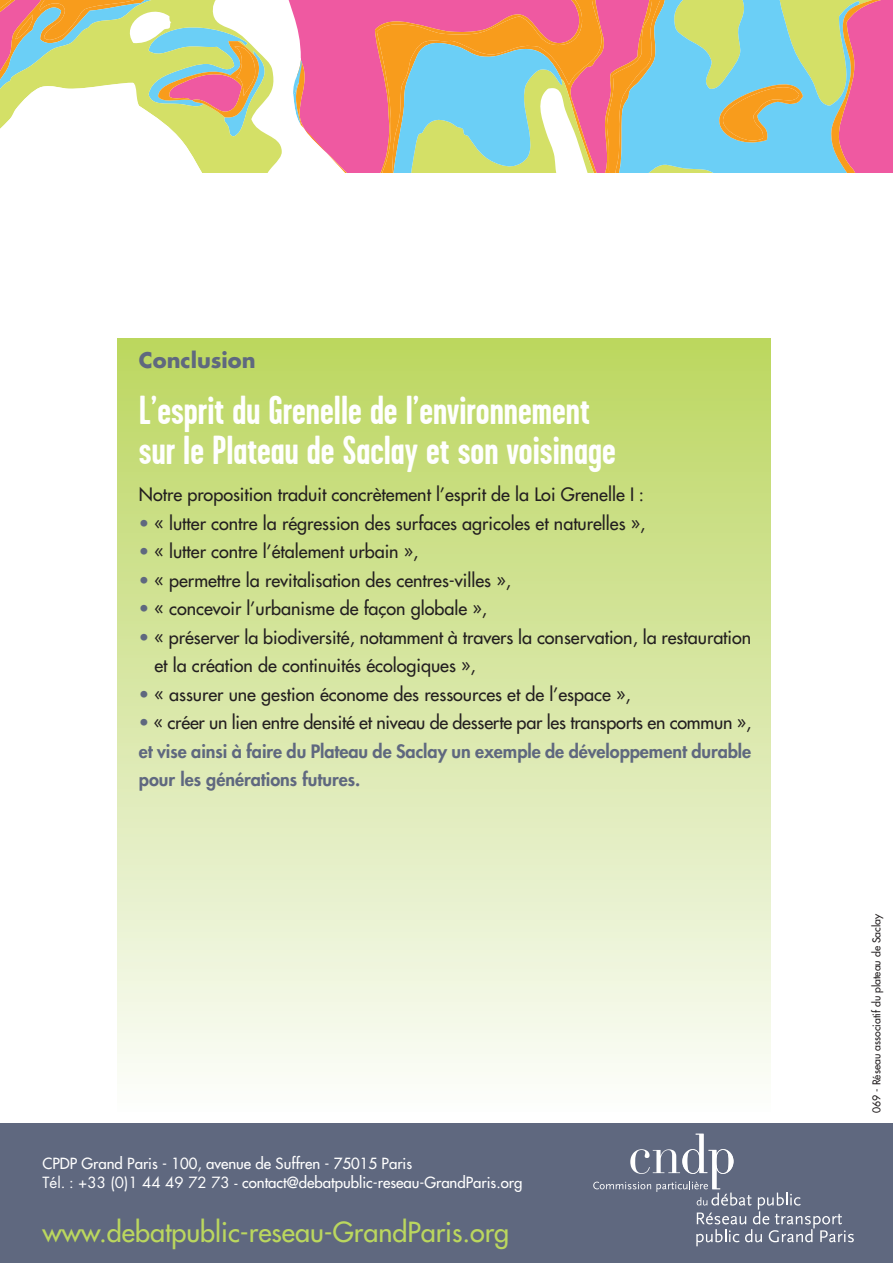
<style>
.page{position:relative;width:893px;height:1263px;background:#fff}
.page>*{position:absolute;margin:0;border:0;box-sizing:border-box;transform-origin:0 0}
.t1{font:700 40.5px/40.5px "Garage Gothic";color:#fff}
.t2{font:27px "Futura";color:#bbd75e}
.t3{font:700 21px "Futura";color:#5f687f}
.t4{font:18px/28.5px "Futura";color:#231f20}
.t5{font:800 18px/28.5px "Futura";color:#5f687f;text-align:justify}
.t6{font:15px/19.5px "Futura";color:#fff}
.t7{font:10.5px "Futura";color:#231f20}
.s1{color:#5f687f}
.s2{font-weight:400}
.s3{font-weight:400;color:#231f20}
.s4{font-style:inherit}
</style>
<div class="page">
<div style="left:117px;top:338px;width:653px;height:775px;background:linear-gradient(to bottom,#bbd65f,#fbfdfb)"></div>
<svg style="left:0;top:0;width:893px;height:173px"></svg>
<div style="left:0;top:1123px;width:893px;height:140px;background:#5f687f"></div>
<svg style="left:593px;top:1133px;width:261px;height:114px"></svg>
<p class="t3" style="left:139px;top:351px;width:118px">Conclusion</p>
<h1 class="t1" style="left:139px;top:390px;width:478px">L’esprit du Grenelle de l’environnement sur le Plateau de Saclay et son voisinage</h1>
<p class="t4" style="left:139px;top:482px;width:506px">Notre proposition traduit concrètement l’esprit de la Loi Grenelle I :</p>
<p class="t4" style="left:139px;top:510px;width:508px"><span class="s1">•</span> « lutter contre la régression des surfaces agricoles et naturelles »,</p>
<p class="t4" style="left:139px;top:539px;width:281px"><span class="s1">•</span> « lutter contre l’étalement urbain »,</p>
<p class="t4" style="left:139px;top:567px;width:374px"><span class="s1">•</span> « permettre la revitalisation des centres-villes »,</p>
<p class="t4" style="left:139px;top:596px;width:350px"><span class="s1">•</span> « concevoir l’urbanisme de façon globale »,</p>
<p class="t4" style="left:154px;top:624px;width:598px;text-indent:-16px"><span class="s1">•</span> « préserver la biodiversité, notamment à travers la conservation, la restauration et la création de continuités écologiques »,</p>
<p class="t4" style="left:139px;top:681px;width:493px"><span class="s1">•</span> « assurer une gestion économe des ressources et de l’espace »,</p>
<p class="t5" style="left:139px;top:710px;width:614px"><span class="s2">•</span> <span class="s3">« créer un lien entre densité et niveau de desserte par les transports en commun », </span>et vise ainsi à faire du Plateau de Saclay un exemple de développement durable pour les générations futures.</p>
<p class="t6" style="left:43px;top:1154px;width:481px">CPDP Grand Paris - 100, avenue de Suffren - 75015 Paris<br><span class="s4">Tél. : +33 (0)1 44 49 72 73 -</span> contact@debatpublic-reseau-GrandParis.org</p>
<h2 class="t2" style="left:43px;top:1218px;width:468px">www.debatpublic-reseau-GrandParis.org</h2>
<p class="t7" style="left:871px;top:1113px;width:201px;rotate:-90deg">069 - Réseau associatif du plateau de Saclay</p>
</div>
